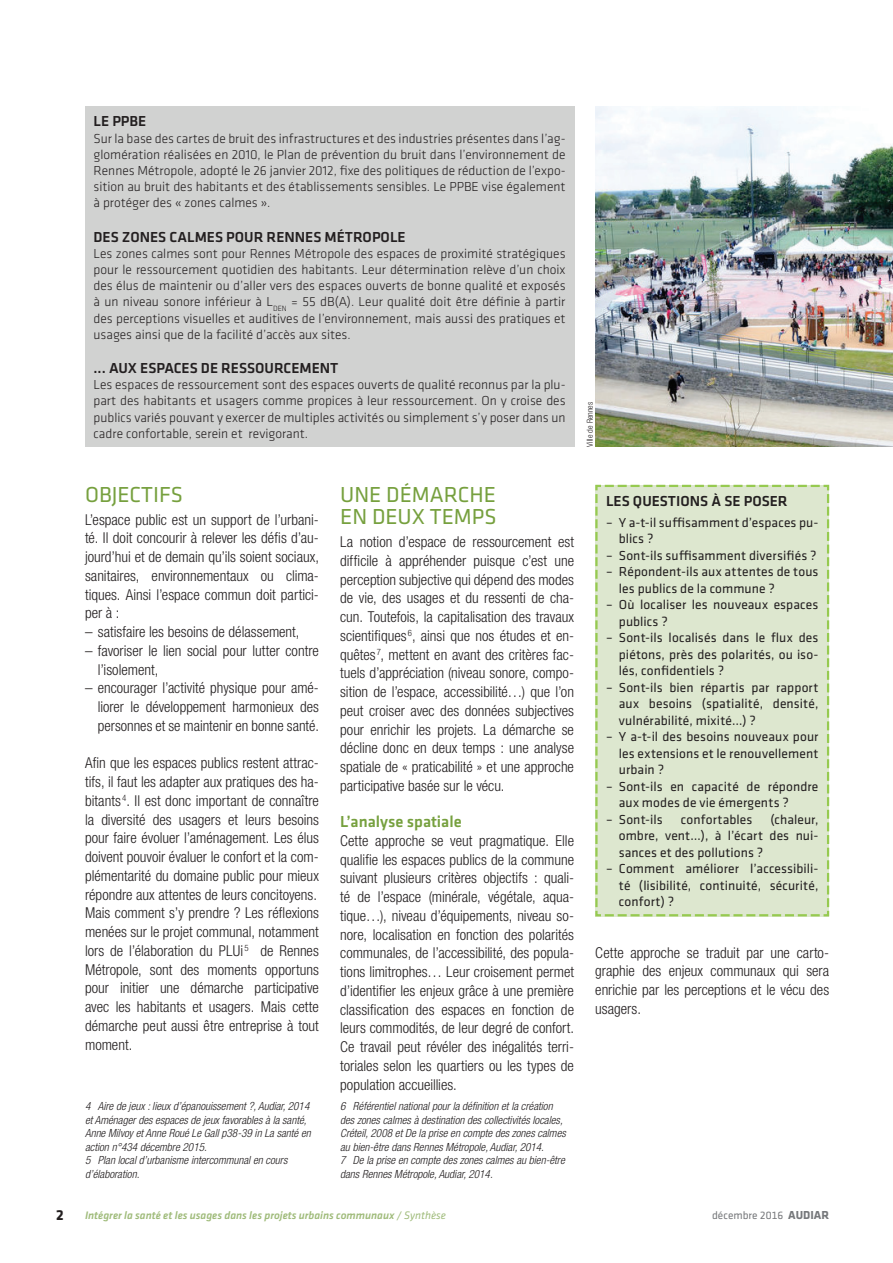
<style>
.page{position:relative;width:893px;height:1263px;background:#fff}
.page>*{position:absolute;margin:0;border:0;box-sizing:border-box;transform-origin:0 0}
.t1{font:22.5px/22.5px "Klavika";color:#76a03e}
.t2{font:500 16.5px "Klavika";color:#76a03e}
.t3{font:300 condensed 15px/18.8px "Helvetica Neue LT Std";color:#231f20;text-align:justify}
.t4{font:500 15px "Klavika";color:#231f20}
.t5{font:700 15px "Klavika";color:#231f20}
.t6{font:300 13.5px/16.2px "Klavika";color:#231f20;text-align:justify}
.t7{font:13.5px/16.5px "Klavika";letter-spacing:.005em;color:#231f20;text-align:justify}
.t8{font:italic 300 condensed 11.25px/13.5px "Helvetica Neue LT Std";color:#231f20}
.t9{font:italic 500 11.25px "Klavika";color:#9fbb7a}
.t10{font:11.25px "Klavika Regular TF";color:#76787b}
.t11{font:300 condensed 8.25px "Helvetica Neue LT Std";color:#231f20}
.s1{font-weight:400}
.s2{font-family:"Klavika";font-weight:700;font-size:12px}
</style>
<div class="page">
<img style="left:595px;top:106px;width:298px;height:340px">
<div style="left:85px;top:106px;width:489px;height:340px;background:#d1d2d1"></div>
<div style="left:595px;top:484px;width:235px;height:433px;background:#dde7cf"></div>
<p class="t4" style="left:94px;top:113px;width:54px">LE PPBE</p>
<p class="t6" style="left:94px;top:130px;width:474px">Sur la base des cartes de bruit des infrastructures et des industries présentes dans l’ag&shy;glomération réalisées en 2010, le Plan de prévention du bruit dans l’environnement de Rennes Métropole, adopté le 26 janvier 2012, fixe des politiques de réduction de l’expo&shy;sition au bruit des habitants et des établissements sensibles. Le PPBE vise également à protéger des « zones calmes ».</p>
<p class="t4" style="left:94px;top:228px;width:314px">DES ZONES CALMES POUR RENNES MÉTROPOLE</p>
<p class="t6" style="left:94px;top:245px;width:474px">Les zones calmes sont pour Rennes Métropole des espaces de proximité stratégiques pour le ressourcement quotidien des habitants. Leur détermination relève d’un choix des élus de maintenir ou d’aller vers des espaces ouverts de bonne qualité et exposés à un niveau sonore inférieur à L<sub>DEN</sub> = 55 dB(A). Leur qualité doit être définie à partir des perceptions visuelles et auditives de l’environnement, mais aussi des pratiques et usages ainsi que de la facilité d’accès aux sites.</p>
<p class="t4" style="left:94px;top:360px;width:246px">... AUX ESPACES DE RESSOURCEMENT</p>
<p class="t6" style="left:94px;top:377px;width:474px">Les espaces de ressourcement sont des espaces ouverts de qualité reconnus par la plu&shy;part des habitants et usagers comme propices à leur ressourcement. On y croise des publics variés pouvant y exercer de multiples activités ou simplement s’y poser dans un cadre confortable, serein et revigorant.</p>
<p class="t11" style="left:585px;top:446px;width:46px;rotate:-90deg">Ville de Rennes</p>
<h1 class="t1" style="left:85px;top:483px;width:99px">OBJECTIFS</h1>
<p class="t3" style="left:85px;top:510px;width:235px">L’espace public est un support de l’urbani&shy;té. Il doit concourir à relever les défis d’au&shy;jourd’hui et de demain qu’ils soient sociaux, sanitaires, environnementaux ou clima&shy;tiques. Ainsi l’espace commun doit partici&shy;per à :</p>
<p class="t3" style="left:85px;top:622px;width:216px">– satisfaire les besoins de délassement,</p>
<p class="t3" style="left:98px;top:641px;width:223px;text-indent:-13px">– favoriser le lien social pour lutter contre l’isolement,</p>
<p class="t3" style="left:98px;top:679px;width:223px;text-indent:-13px">– encourager l’activité physique pour amé&shy;liorer le développement harmonieux des personnes et se maintenir en bonne santé.</p>
<p class="t3" style="left:85px;top:754px;width:235px;text-align:left">Afin que les espaces publics restent attrac&shy;tifs, il faut les adapter aux pratiques des ha&shy;bitants <sup>4</sup>. Il est donc important de connaître la diversité des usagers et leurs besoins pour faire évoluer l’aménagement. Les élus doivent pouvoir évaluer le confort et la com&shy;plémentarité du domaine public pour mieux répondre aux attentes de leurs concitoyens.<br>Mais comment s’y prendre ? Les réflexions menées sur le projet communal, notamment lors de l’élaboration du PLUi <sup>5</sup> de Rennes Métropole, sont des moments opportuns pour initier une démarche participative avec les habitants et usagers. Mais cette démarche peut aussi être entreprise à tout moment.</p>
<p class="t8" style="left:85px;top:1100px;width:227px">4 Aire de jeux : lieux d’épanouissement ?, Audiar, 2014 et Aménager des espaces de jeux favorables à la santé, Anne Milvoy et Anne Roué Le Gall p38-39 in La santé en action n°434 décembre 2015.<br>5 Plan local d’urbanisme intercommunal en cours d’élaboration.</p>
<h1 class="t1" style="left:340px;top:483px;width:158px">UNE DÉMARCHE<br>EN DEUX TEMPS</h1>
<p class="t3" style="left:340px;top:532px;width:235px">La notion d’espace de ressourcement est difficile à appréhender puisque c’est une perception subjective qui dépend des modes de vie, des usages et du ressenti de cha&shy;cun. Toutefois, la capitalisation des travaux scientifiques <sup>6</sup>, ainsi que nos études et en&shy;quêtes <sup>7</sup>, mettent en avant des critères fac&shy;tuels d’appréciation (niveau sonore, compo&shy;sition de l’espace, accessibilité…) que l’on peut croiser avec des données subjectives pour enrichir les projets. La démarche se décline donc en deux temps : une analyse spatiale de « praticabilité » et une approche participative basée sur le vécu.</p>
<p class="t2" style="left:340px;top:812px;width:123px">L’analyse spatiale</p>
<p class="t3" style="left:340px;top:831px;width:235px">Cette approche se veut pragmatique. Elle qualifie les espaces publics de la commune suivant plusieurs critères objectifs : quali&shy;té de l’espace (minérale, végétale, aqua&shy;tique…), niveau d’équipements, niveau so&shy;nore, localisation en fonction des polarités communales, de l’accessibilité, des popula&shy;tions limitrophes… Leur croisement permet d’identifier les enjeux grâce à une première classification des espaces en fonction de leurs commodités, de leur degré de confort.<br>Ce travail peut révéler des inégalités terri&shy;toriales selon les quartiers ou les types de population accueillies.</p>
<p class="t8" style="left:340px;top:1100px;width:227px">6 Référentiel national pour la définition et la création des zones calmes à destination des collectivités locales, Créteil, 2008 et De la prise en compte des zones calmes au bien-être dans Rennes Métropole, Audiar, 2014.<br>7 De la prise en compte des zones calmes au bien-être dans Rennes Métropole, Audiar, 2014.</p>
<p class="t4" style="left:606px;top:493px;width:183px">LES QUESTIONS À SE POSER</p>
<p class="t7" style="left:619px;top:514px;width:201px;text-indent:-13px">– Y a-t-il suffisamment d’espaces pu&shy;blics ?</p>
<p class="t7" style="left:606px;top:547px;width:212px">– Sont-ils suffisamment diversifiés ?</p>
<p class="t7" style="left:619px;top:564px;width:201px;text-indent:-13px">– Répondent-ils aux attentes de tous les publics de la commune ?</p>
<p class="t7" style="left:619px;top:597px;width:201px;text-indent:-13px">– Où localiser les nouveaux espaces publics ?</p>
<p class="t7" style="left:619px;top:630px;width:201px;text-indent:-13px">– Sont-ils localisés dans le flux des piétons, près des polarités, ou iso&shy;lés, confidentiels ?</p>
<p class="t7" style="left:619px;top:679px;width:201px;text-indent:-13px">– Sont-ils bien répartis par rapport aux besoins (spatialité, densité, vulnérabilité, mixité…) ?</p>
<p class="t7" style="left:619px;top:729px;width:201px;text-indent:-13px">– Y a-t-il des besoins nouveaux pour les extensions et le renouvellement urbain ?</p>
<p class="t7" style="left:619px;top:778px;width:201px;text-indent:-13px">– Sont-ils en capacité de répondre aux modes de vie émergents ?</p>
<p class="t7" style="left:606px;top:811px;width:58px">– Sont-ils</p>
<p class="t7" style="left:681px;top:811px;width:73px">confortables</p>
<p class="t7" style="left:619px;top:811px;width:201px;text-indent:152px">(chaleur, ombre, vent…), à l’écart des nui&shy;sances et des pollutions ?</p>
<p class="t7" style="left:619px;top:861px;width:201px;text-indent:-13px">– Comment améliorer l’accessibili&shy;té (lisibilité, continuité, sécurité, confort) ?</p>
<p class="t3" style="left:595px;top:943px;width:235px">Cette approche se traduit par une carto&shy;graphie des enjeux communaux qui sera enrichie par les perceptions et le vécu des usagers.</p>
<p class="t5" style="left:56px;top:1207px;width:9px">2</p>
<p class="t9" style="left:85px;top:1209px;width:362px">Intégrer la santé et les usages dans les projets urbains communaux <span class="s1">/ Synthèse</span></p>
<p class="t10" style="left:712px;top:1210px;width:119px">décembre 2016 <span class="s2">AUDIAR</span></p>
</div>
